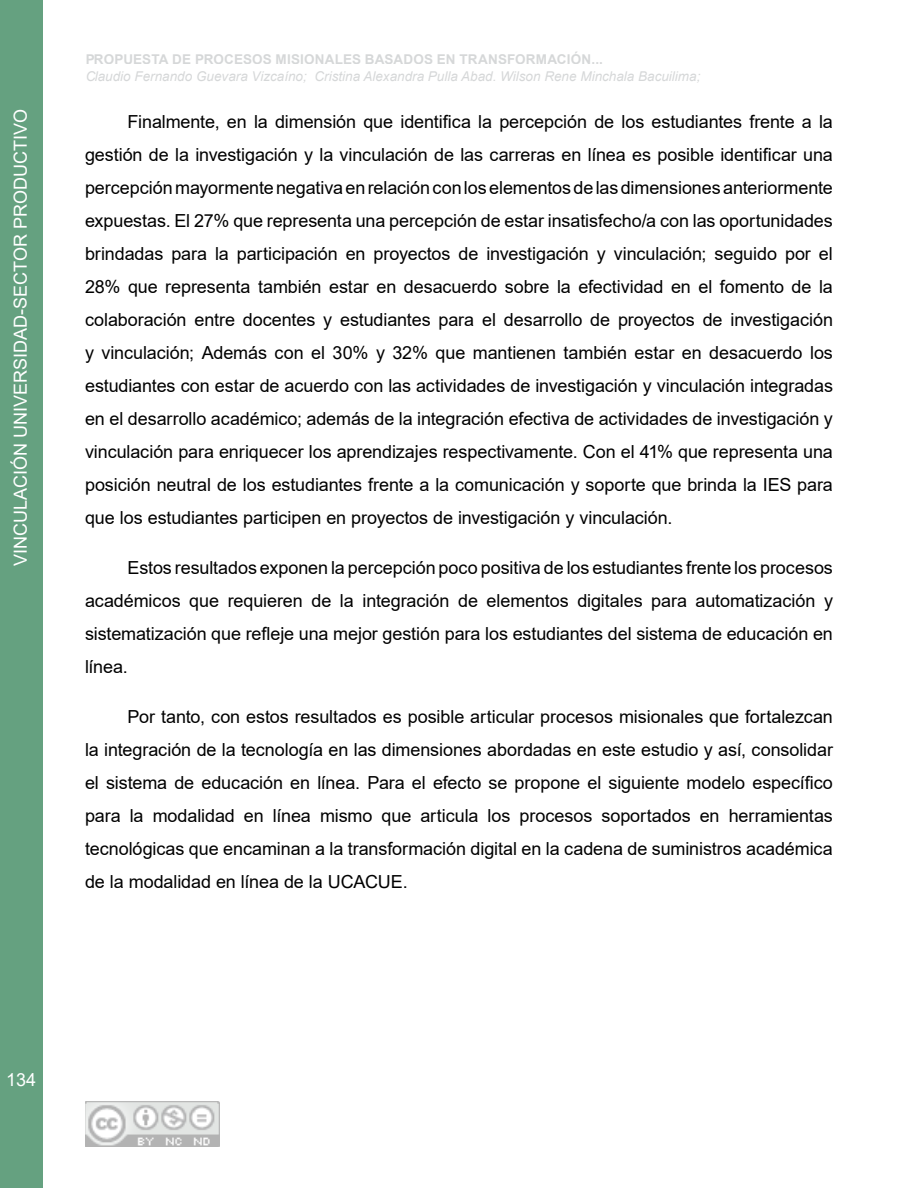
<style>
.page{position:relative;width:918px;height:1188px;background:#fff}
.page>*{position:absolute;margin:0;border:0;box-sizing:border-box;transform-origin:0 0}
.t1{font:18px/33px "Arial";letter-spacing:-.005em;color:#000;text-align:justify}
.t2{font:18px "Arial";color:#fff}
.t3{font:italic 13.5px "Arial";color:#d1d3d4}
.t4{font:700 13.5px "Arial";letter-spacing:.01em;color:#d1d3d4}
</style>
<div class="page">
<div style="left:0;top:0;width:43px;height:1188px;background:#65a180"></div>
<img style="left:85px;top:1101px;width:134px;height:46px">
<p class="t2" style="left:8px;top:566px;width:458px;rotate:-90deg">VINCULACIÓN UNIVERSIDAD-SECTOR PRODUCTIVO</p>
<p class="t4" style="left:85px;top:49px;width:519px">PROPUESTA DE PROCESOS MISIONALES BASADOS EN TRANSFORMACIÓN...</p>
<p class="t3" style="left:85px;top:67px;width:617px">Claudio Fernando Guevara Vizcaíno; Cristina Alexandra Pulla Abad. Wilson Rene Minchala Bacuilima;</p>
<p class="t1" style="left:85px;top:105px;width:749px;text-indent:43px">Finalmente, en la dimensión que identifica la percepción de los estudiantes frente a la gestión de la investigación y la vinculación de las carreras en línea es posible identificar una percepción mayormente negativa en relación con los elementos de las dimensiones anteriormente expuestas. El 27% que representa una percepción de estar insatisfecho/a con las oportunidades brindadas para la participación en proyectos de investigación y vinculación; seguido por el 28% que representa también estar en desacuerdo sobre la efectividad en el fomento de la colaboración entre docentes y estudiantes para el desarrollo de proyectos de investigación y vinculación; Además con el 30% y 32% que mantienen también estar en desacuerdo los estudiantes con estar de acuerdo con las actividades de investigación y vinculación integradas en el desarrollo académico; además de la integración efectiva de actividades de investigación y vinculación para enriquecer los aprendizajes respectivamente. Con el 41% que representa una posición neutral de los estudiantes frente a la comunicación y soporte que brinda la IES para que los estudiantes participen en proyectos de investigación y vinculación.</p>
<p class="t1" style="left:85px;top:551px;width:749px;text-indent:43px">Estos resultados exponen la percepción poco positiva de los estudiantes frente los procesos académicos que requieren de la integración de elementos digitales para automatización y sistematización que refleje una mejor gestión para los estudiantes del sistema de educación en línea.</p>
<p class="t1" style="left:85px;top:700px;width:749px;text-indent:43px">Por tanto, con estos resultados es posible articular procesos misionales que fortalezcan la integración de la tecnología en las dimensiones abordadas en este estudio y así, consolidar el sistema de educación en línea. Para el efecto se propone el siguiente modelo específico para la modalidad en línea mismo que articula los procesos soportados en herramientas tecnológicas que encaminan a la transformación digital en la cadena de suministros académica de la modalidad en línea de la UCACUE.</p>
<p class="t2" style="left:6px;top:1068px;width:32px">134</p>
</div>
